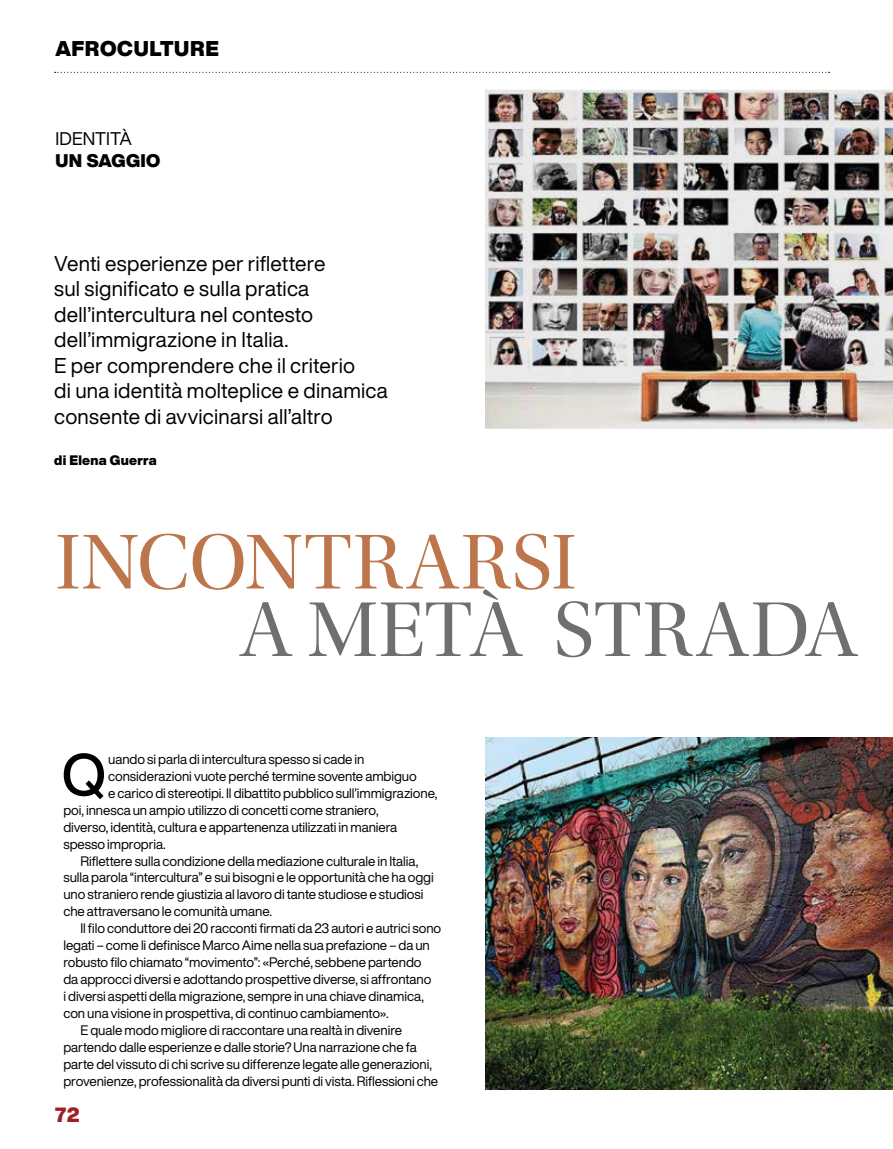
<style>
.page{position:relative;width:893px;height:1149px;background:#fff}
.page>*{position:absolute;margin:0;border:0;box-sizing:border-box;transform-origin:0 0}
.t1{font:81px "Utopia Std Disp";letter-spacing:.02em;color:#bd764b}
.t2{font:81px "Utopia Std Disp";letter-spacing:.005em;color:#706f6f}
.t3{font:500 57.9px "Helvetica Now Display";color:#000}
.t4{font:21px/25.5px "Helvetica Now Display";letter-spacing:.01em;color:#000}
.t5{font:900 21px "Helvetica Now Display";letter-spacing:.03em;color:#000}
.t6{font:900 20.25px "Helvetica Now Display";color:#9f1f25}
.t7{font:18px "Helvetica Now Display";color:#000}
.t8{font:900 18px "Helvetica Now Display";letter-spacing:.015em;color:#000}
.t9{font:13.5px "Helvetica Now Display";letter-spacing:-.005em;color:#000}
.t10{font:900 13.5px "Helvetica Now Display";letter-spacing:.015em;color:#000}
</style>
<div class="page">
<svg style="left:55px;top:72px;width:775px;height:1px"></svg>
<img style="left:485px;top:90px;width:408px;height:338px">
<img style="left:485px;top:737px;width:408px;height:352px">
<h3 class="t5" style="left:55px;top:34px;width:165px">AFROCULTURE</h3>
<h3 class="t7" style="left:55px;top:126px;width:78px">IDENTITÀ</h3>
<h3 class="t8" style="left:55px;top:148px;width:107px">UN SAGGIO</h3>
<h3 class="t4" style="left:54px;top:250px;width:335px">Venti esperienze per riflettere<br>sul significato e sulla pratica dell’intercultura nel contesto dell’immigrazione in Italia.<br>E per comprendere che il criterio<br>di una identità molteplice e dinamica consente di avvicinarsi all’altro</h3>
<p class="t10" style="left:54px;top:450px;width:104px">di Elena Guerra</p>
<h1 class="t1" style="left:56px;top:519px;width:522px">INCONTRARSI</h1>
<h1 class="t2" style="left:239px;top:586px;width:619px">A METÀ STRADA</h1>
<h2 class="t3" style="left:62px;top:734px;width:45px">Q</h2>
<p class="t9" style="left:108px;top:749px;width:258px">uando si parla di intercultura spesso si cade in</p>
<p class="t9" style="left:108px;top:766px;width:310px">considerazioni vuote perché termine sovente ambiguo</p>
<p class="t9" style="left:108px;top:783px;width:331px">e carico di stereotipi. Il dibattito pubblico sull’immigrazione,</p>
<p class="t9" style="left:63px;top:800px;width:317px">poi, innesca un ampio utilizzo di concetti come straniero,</p>
<p class="t9" style="left:63px;top:817px;width:335px">diverso, identità, cultura e appartenenza utilizzati in maniera</p>
<p class="t9" style="left:63px;top:834px;width:104px">spesso impropria.</p>
<p class="t9" style="left:80px;top:851px;width:339px">Riflettere sulla condizione della mediazione culturale in Italia,</p>
<p class="t9" style="left:63px;top:868px;width:372px">sulla parola “intercultura” e sui bisogni e le opportunità che ha oggi</p>
<p class="t9" style="left:63px;top:885px;width:361px">uno straniero rende giustizia al lavoro di tante studiose e studiosi</p>
<p class="t9" style="left:63px;top:902px;width:210px">che attraversano le comunità umane.</p>
<p class="t9" style="left:80px;top:918px;width:362px">Il filo conduttore dei 20 racconti firmati da 23 autori e autrici sono</p>
<p class="t9" style="left:63px;top:935px;width:368px">legati – come li definisce Marco Aime nella sua prefazione – da un</p>
<p class="t9" style="left:63px;top:952px;width:360px">robusto filo chiamato “movimento”: «Perché, sebbene partendo</p>
<p class="t9" style="left:63px;top:969px;width:369px">da approcci diversi e adottando prospettive diverse, si affrontano</p>
<p class="t9" style="left:63px;top:986px;width:362px">i diversi aspetti della migrazione, sempre in una chiave dinamica,</p>
<p class="t9" style="left:63px;top:1003px;width:327px">con una visione in prospettiva, di continuo cambiamento».</p>
<p class="t9" style="left:80px;top:1020px;width:323px">E quale modo migliore di raccontare una realtà in divenire</p>
<p class="t9" style="left:63px;top:1037px;width:355px">partendo dalle esperienze e dalle storie? Una narrazione che fa</p>
<p class="t9" style="left:63px;top:1054px;width:370px">parte del vissuto di chi scrive su differenze legate alle generazioni,</p>
<p class="t9" style="left:63px;top:1071px;width:376px">provenienze, professionalità da diversi punti di vista. Riflessioni che</p>
<h3 class="t6" style="left:55px;top:1100px;width:26px">72</h3>
</div>
